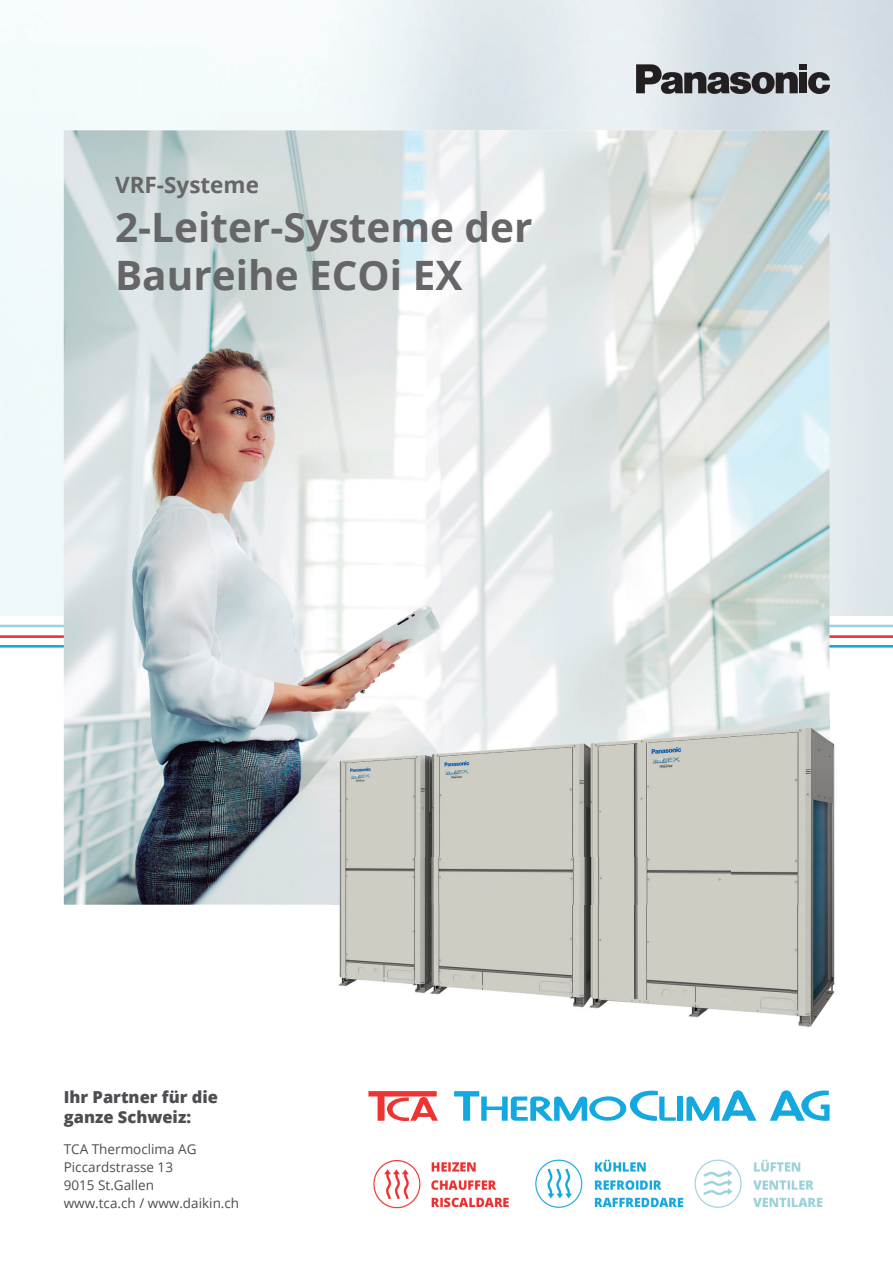
<style>
.page{position:relative;width:893px;height:1263px;background:#fff}
.page>*{position:absolute;margin:0;border:0;box-sizing:border-box;transform-origin:0 0}
.t1{font:700 40.5px/48.6px "Open Sans";color:#666668}
.t2{font:700 22.5px "Open Sans";color:#666668}
.t3{font:800 16.5px/19.8px "Open Sans";color:#4c4e51}
.t4{font:13.5px/18px "Open Sans";color:#4c4e51}
</style>
<div class="page">
<hr style="left:0;top:625px;width:893px;height:2px;background:#9fd3db">
<hr style="left:0;top:635px;width:893px;height:3px;background:#ee3432">
<hr style="left:0;top:645px;width:893px;height:3px;background:#14a8e0">
<img style="left:0;top:0;width:893px;height:153px">
<div style="left:829px;top:153px;width:64px;height:462px;background:#dee6eb"></div>
<div style="left:0;top:153px;width:64px;height:462px;background:#eff9fa"></div>
<img style="left:373px;top:1159px;width:450px;height:50px">
<img style="left:64px;top:130px;width:765px;height:775px">
<img style="left:791px;top:718px;width:44px;height:309px">
<img style="left:338px;top:905px;width:453px;height:113px">
<img style="left:332px;top:718px;width:497px;height:187px">
<svg style="left:368px;top:1091px;width:70px;height:31px"></svg>
<svg style="left:454px;top:1090px;width:222px;height:31px"></svg>
<div style="left:677px;top:1096px;width:6px;height:25px;background:#14a8e0"></div>
<svg style="left:686px;top:1090px;width:70px;height:31px"></svg>
<svg style="left:770px;top:1090px;width:59px;height:31px"></svg>
<svg style="left:808px;top:72px;width:22px;height:22px"></svg>
<div style="left:799px;top:64px;width:8px;height:6px;background:#231f20"></div>
<div style="left:799px;top:73px;width:8px;height:20px;background:#231f20"></div>
<svg style="left:636px;top:64px;width:162px;height:30px;background:#76787c"></svg>
<h2 class="t2" style="left:115px;top:169px;width:145px">VRF-Systeme</h2>
<h1 class="t1" style="left:115px;top:202px;width:419px">2-Leiter-Systeme der<br>Baureihe ECOi EX</h1>
<p class="t3" style="left:64px;top:1086px;width:156px">Ihr Partner für die ganze Schweiz:</p>
<p class="t4" style="left:64px;top:1139px;width:177px">TCA Thermoclima AG<br>Piccardstrasse 13<br>9015 St.Gallen<br>www.tca.ch / www.daikin.ch</p>
</div>
